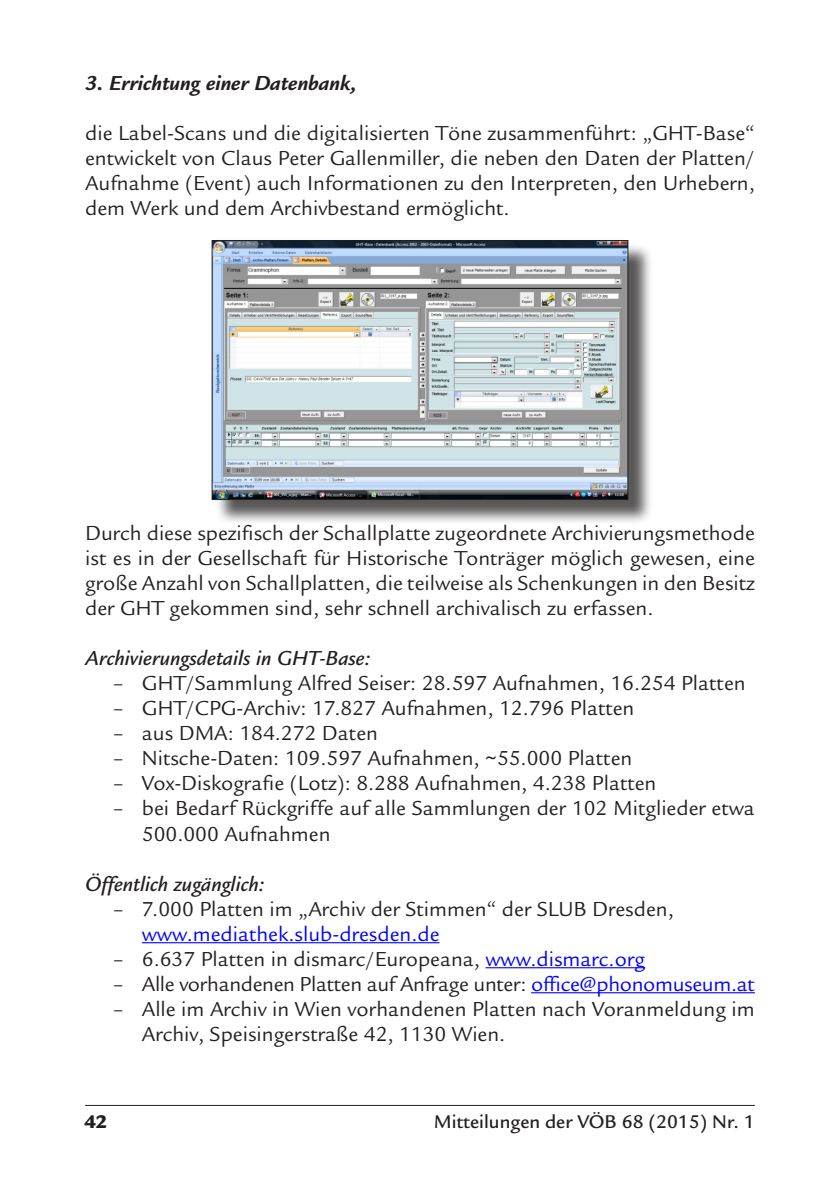
<style>
.page{position:relative;width:840px;height:1191px;background:#fff}
.page>*{position:absolute;margin:0;border:0;box-sizing:border-box;transform-origin:0 0}
.Aufzählung{font:22px/25px "Legacy Sans";color:#231f20}
.Absatz_nicht_eingerü{font:22px/25px "Legacy Sans";color:#231f20;text-align:justify}
.Absatz_nicht_eingerü-2{font:italic 500 22px "Legacy Sans";color:#231f20}
.Aufzählung-2{font:22px "Legacy Sans";color:#00f}
.Überschrift_3{font:italic 700 22px "Legacy Sans";color:#231f20}
.t1{font:500 20px "Legacy Sans";color:#231f20}
.t2{font:900 20px "Legacy Sans";color:#231f20}
.s1{color:#00f}
</style>
<div class="page">
<hr style="left:85px;top:1105px;width:669px;height:1px;background:#231f20">
<hr style="left:142px;top:942px;width:297px;height:1px;background:#00f">
<hr style="left:485px;top:967px;width:159px;height:1px;background:#00f">
<hr style="left:531px;top:992px;width:223px;height:1px;background:#00f">
<div style="left:215px;top:243px;width:437px;height:282px;background:#231f20;opacity:.75"></div>
<img style="left:214px;top:242px;width:411px;height:256px">
<div style="left:212px;top:240px;width:415px;height:260px;border:1px solid #231f20"></div>
<p class="Überschrift_3" style="left:85px;top:70px;width:273px">3. Errichtung einer Datenbank,</p>
<p class="Absatz_nicht_eingerü" style="left:85px;top:121px;width:671px">die Label-Scans und die digitalisierten Töne zusammenführt: „GHT-Base“ entwickelt von Claus Peter Gallenmiller, die neben den Daten der Platten/ Aufnahme (Event) auch Informationen zu den Interpreten, den Urhebern, dem Werk und dem Archivbestand ermöglicht.</p>
<p class="Absatz_nicht_eingerü" style="left:85px;top:521px;width:671px">Durch diese spezifisch der Schallplatte zugeordnete Archivierungsmethode ist es in der Gesellschaft für Historische Tonträger möglich gewesen, eine große Anzahl von Schallplatten, die teilweise als Schenkungen in den Besitz der GHT gekommen sind, sehr schnell archivalisch zu erfassen.</p>
<p class="Absatz_nicht_eingerü-2" style="left:85px;top:646px;width:287px">Archivierungsdetails in GHT-Base:</p>
<p class="Aufzählung" style="left:113px;top:671px;width:633px">– GHT/Sammlung Alfred Seiser: 28.597 Aufnahmen, 16.254 Platten</p>
<p class="Aufzählung" style="left:113px;top:696px;width:522px">– GHT/CPG-Archiv: 17.827 Aufnahmen, 12.796 Platten</p>
<p class="Aufzählung" style="left:113px;top:721px;width:266px">– aus DMA: 184.272 Daten</p>
<p class="Aufzählung" style="left:113px;top:746px;width:520px">– Nitsche-Daten: 109.597 Aufnahmen, ~55.000 Platten</p>
<p class="Aufzählung" style="left:113px;top:771px;width:544px">– Vox-Diskografie (Lotz): 8.288 Aufnahmen, 4.238 Platten</p>
<p class="Aufzählung" style="left:142px;top:796px;width:614px;text-indent:-28px">– bei Bedarf Rückgriffe auf alle Sammlungen der 102 Mitglieder etwa<br>500.000 Aufnahmen</p>
<p class="Absatz_nicht_eingerü-2" style="left:85px;top:871px;width:181px">Öffentlich zugänglich:</p>
<p class="Aufzählung" style="left:113px;top:896px;width:561px">– 7.000 Platten im „Archiv der Stimmen“ der SLUB Dresden,</p>
<p class="Aufzählung-2" style="left:142px;top:921px;width:299px">www.mediathek.slub-dresden.de</p>
<p class="Aufzählung" style="left:113px;top:946px;width:533px">– 6.637 Platten in dismarc/Europeana, <span class="s1">www.dismarc.org</span></p>
<p class="Aufzählung" style="left:113px;top:971px;width:642px">– Alle vorhandenen Platten auf Anfrage unter: <span class="s1">office@phonomuseum.at</span></p>
<p class="Aufzählung" style="left:142px;top:996px;width:614px;text-indent:-28px">– Alle im Archiv in Wien vorhandenen Platten nach Voranmeldung im<br>Archiv, Speisingerstraße 42, 1130 Wien.</p>
<p class="t2" style="left:84px;top:1110px;width:24px">42</p>
<p class="t1" style="left:433px;top:1110px;width:322px">Mitteilungen der VÖB 68 (2015) Nr. 1</p>
</div>
